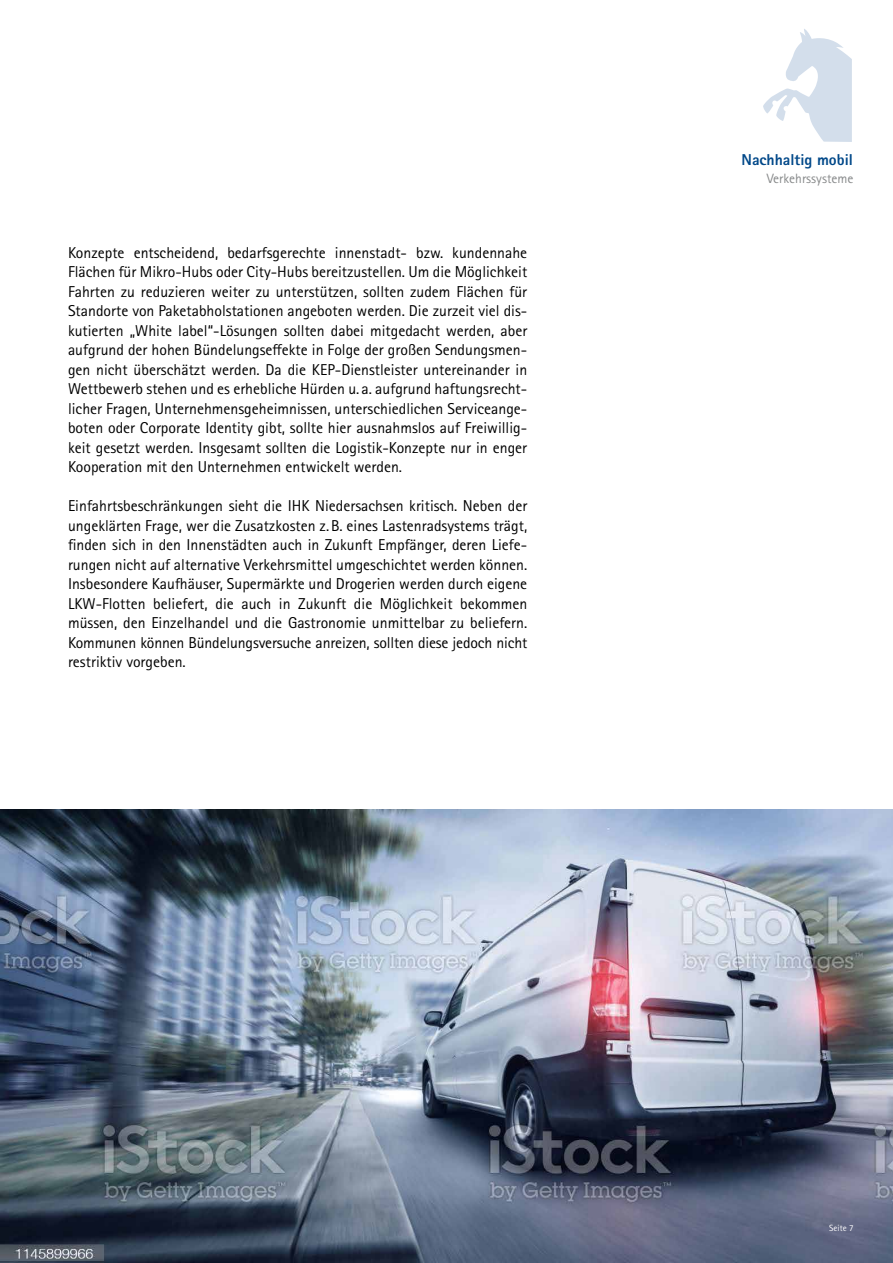
<style>
.page{position:relative;width:893px;height:1263px;background:#fff}
.page>*{position:absolute;margin:0;border:0;box-sizing:border-box;transform-origin:0 0}
.t1{font:15.75px/19.5px "Rotis Sans Serif Pro";color:#000;text-align:justify}
.t2{font:800 15.75px "Rotis Sans Serif Pro";color:#004889}
.t3{font:13.5px "Rotis Sans Serif Pro";color:#87898a}
.t4{font:9px "Rotis Sans Serif Pro";color:#fff}
</style>
<div class="page">
<svg style="left:763px;top:29px;width:89px;height:113px"></svg>
<img style="left:0;top:810px;width:893px;height:453px">
<p class="t1" style="left:68px;top:243px;width:461px">Konzepte entscheidend, bedarfsgerechte innenstadt- bzw. kundennahe Flächen für Mikro-Hubs oder City-Hubs bereitzustellen. Um die Möglichkeit Fahrten zu reduzieren weiter zu unterstützen, sollten zudem Flächen für Standorte von Paketabholstationen angeboten werden. Die zurzeit viel dis&shy;kutierten „White label“-Lösungen sollten dabei mitgedacht werden, aber aufgrund der hohen Bündelungseffekte in Folge der großen Sendungsmen&shy;gen nicht überschätzt werden. Da die KEP-Dienstleister untereinander in Wettbewerb stehen und es erhebliche Hürden u. a. aufgrund haftungsrecht&shy;licher Fragen, Unternehmensgeheimnissen, unterschiedlichen Serviceange&shy;boten oder Corporate Identity gibt, sollte hier ausnahmslos auf Freiwillig&shy;keit gesetzt werden. Insgesamt sollten die Logistik-Konzepte nur in enger Kooperation mit den Unternehmen entwickelt werden.</p>
<p class="t1" style="left:68px;top:496px;width:461px">Einfahrtsbeschränkungen sieht die IHK Niedersachsen kritisch. Neben der ungeklärten Frage, wer die Zusatzkosten z.B. eines Lastenradsystems trägt, finden sich in den Innenstädten auch in Zukunft Empfänger, deren Liefe&shy;rungen nicht auf alternative Verkehrsmittel umgeschichtet werden können.<br>Insbesondere Kaufhäuser, Supermärkte und Drogerien werden durch eigene LKW-Flotten beliefert, die auch in Zukunft die Möglichkeit bekommen müssen, den Einzelhandel und die Gastronomie unmittelbar zu beliefern.<br>Kommunen können Bündelungsversuche anreizen, sollten diese jedoch nicht restriktiv vorgeben.</p>
<p class="t2" style="left:741px;top:150px;width:113px">Nachhaltig mobil</p>
<p class="t3" style="left:767px;top:171px;width:88px">Verkehrssysteme</p>
<p class="t4" style="left:829px;top:1223px;width:26px">Seite 7</p>
</div>
